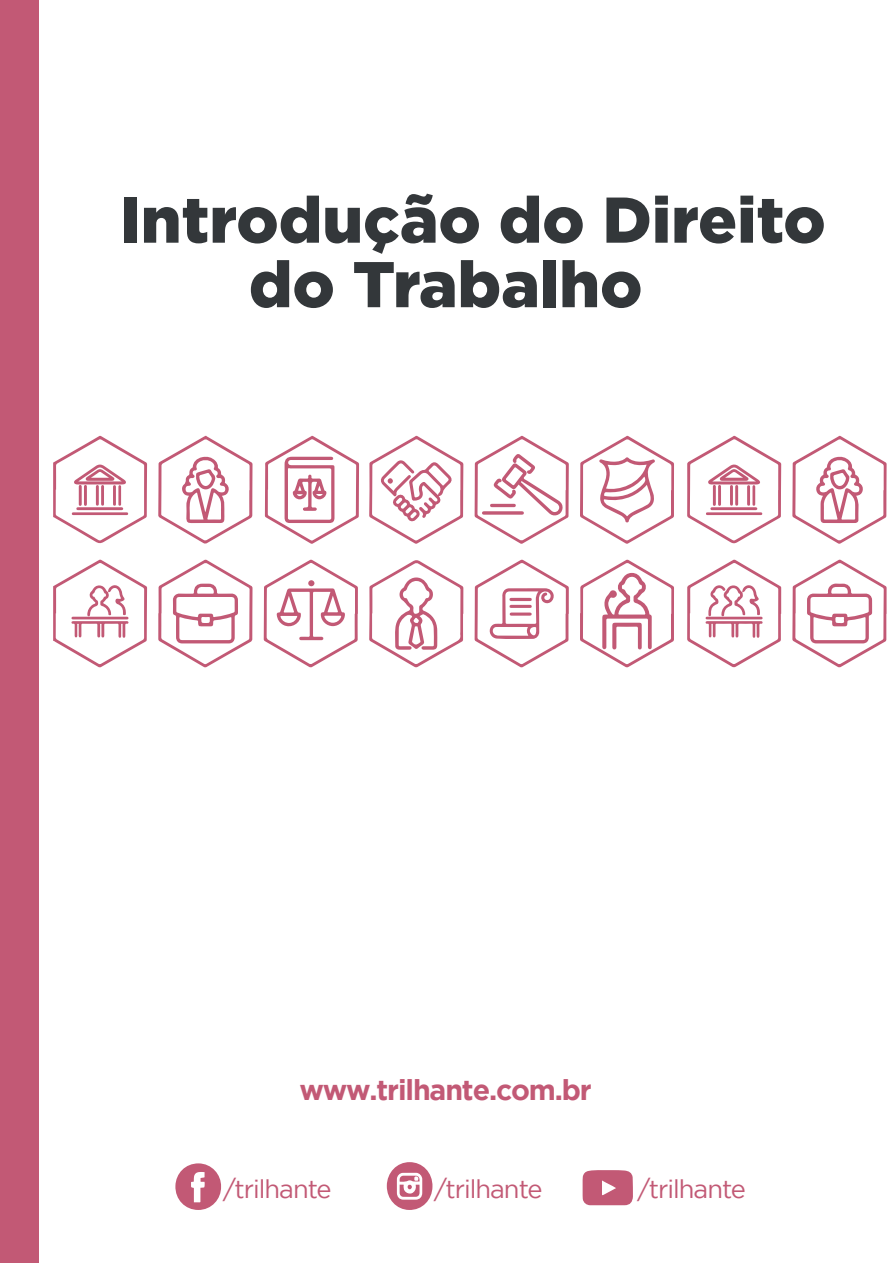
<style>
.page{position:relative;width:893px;height:1263px;background:#fff}
.page>*{position:absolute;margin:0;border:0;box-sizing:border-box;transform-origin:0 0}
.t1{font:900 64.5px/64.5px "Gotham";color:#33373a}
.t2{font:700 28.5px "Gotham";letter-spacing:-.04em;color:#c25975}
.t3{font:25.5px "Gotham";letter-spacing:-.04em;color:#c25975}
</style>
<div class="page">
<div style="left:0;top:0;width:39px;height:1263px;background:#c25975"></div>
<svg style="left:475px;top:436px;width:94px;height:108px"></svg>
<svg style="left:53px;top:559px;width:94px;height:109px"></svg>
<svg style="left:369px;top:436px;width:94px;height:108px"></svg>
<svg style="left:158px;top:559px;width:94px;height:108px"></svg>
<svg style="left:792px;top:559px;width:95px;height:108px"></svg>
<svg style="left:580px;top:559px;width:94px;height:108px"></svg>
<svg style="left:264px;top:559px;width:94px;height:109px"></svg>
<div style="left:308px;top:580px;width:7px;height:6px;background:#c25975;border-radius:50%"></div>
<svg style="left:369px;top:560px;width:94px;height:107px"></svg>
<svg style="left:687px;top:559px;width:94px;height:108px"></svg>
<svg style="left:580px;top:436px;width:94px;height:108px"></svg>
<svg style="left:158px;top:436px;width:94px;height:108px"></svg>
<svg style="left:792px;top:436px;width:95px;height:108px"></svg>
<svg style="left:53px;top:436px;width:94px;height:108px"></svg>
<svg style="left:265px;top:436px;width:94px;height:108px"></svg>
<svg style="left:687px;top:436px;width:94px;height:108px"></svg>
<svg style="left:475px;top:559px;width:94px;height:109px"></svg>
<svg style="left:175px;top:1163px;width:46px;height:47px"></svg>
<svg style="left:387px;top:1162px;width:46px;height:48px"></svg>
<svg style="left:582px;top:1170px;width:51px;height:35px;background:#c86b84"></svg>
<h1 class="t1" style="left:249px;top:186px;width:578px;text-indent:-129px">Introdução do Direito do Trabalho</h1>
<p class="t2" style="left:299px;top:1073px;width:294px">www.trilhante.com.br</p>
<p class="t3" style="left:223px;top:1174px;width:110px">/trilhante</p>
<p class="t3" style="left:434px;top:1174px;width:110px">/trilhante</p>
<p class="t3" style="left:638px;top:1174px;width:110px">/trilhante</p>
</div>
